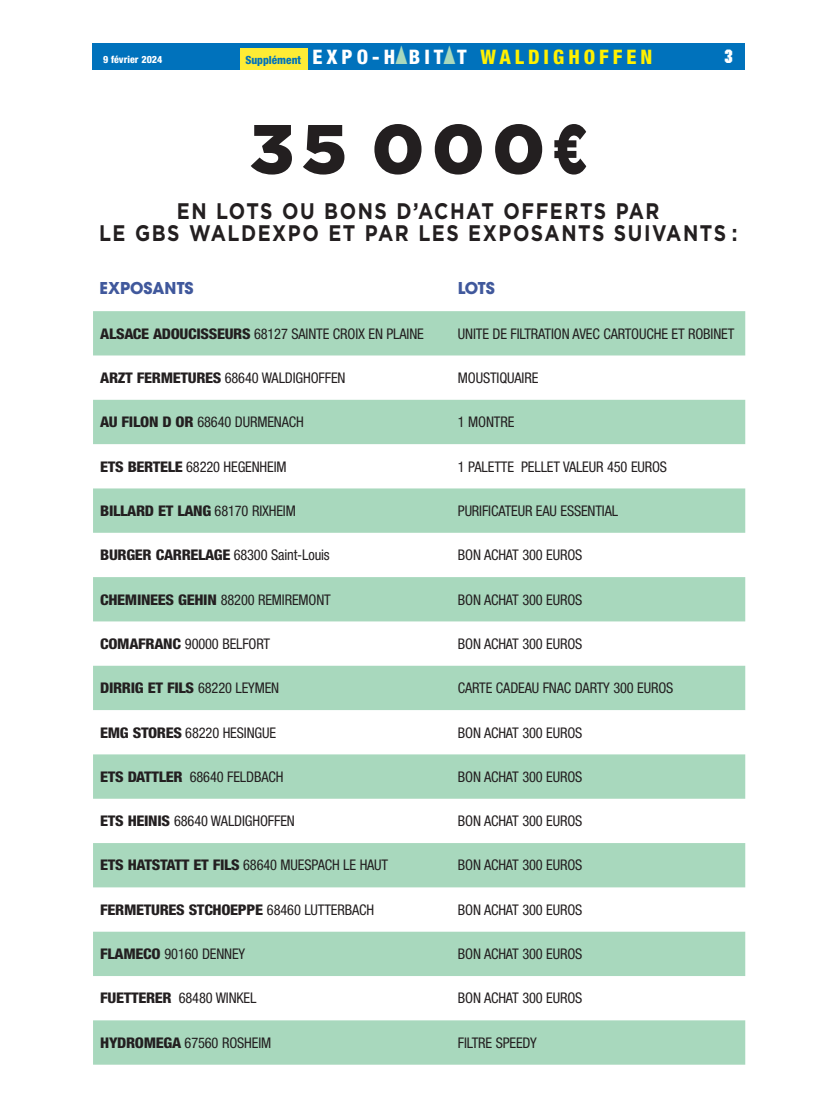
<style>
.page{position:relative;width:833px;height:1117px;background:#fff}
.page>*{position:absolute;margin:0;border:0;box-sizing:border-box;transform-origin:0 0}
.Normal_e{font:900 69.38px "Gotham";color:#231f20;scale:1.05 1}
.t1{font:26.38px "Zapf DL";color:#a8d8bd;scale:.54 1}
.Normal_e-2{font:700 22.5px/22.5px "Gotham";letter-spacing:.08em;color:#231f20;text-align:center;scale:.86 1}
.t2{font:800 condensed 20px "Helvetica Neue LT Std";letter-spacing:.2em;color:#fff101}
.t3{font:700 18.75px "Machine Std";color:#fff}
.texte{font:700 16.25px "ITC Avant Garde Std";color:#40589c}
.texte-2{font:condensed 14.75px "Helvetica Neue LT Std";letter-spacing:-.01em;color:#231f20}
.texte-3{font:800 condensed 14.75px "Helvetica Neue LT Std";letter-spacing:-.02em;color:#231f20;scale:1.09 1}
.t4{font:800 condensed 11.25px "Helvetica Neue LT Std";color:#0072bc}
.t5{font:800 condensed 10px "Helvetica Neue LT Std";color:#fff}
.s1{font-family:"Zapf DL";font-weight:400;font-stretch:normal;font-size:26.38px;color:#a8d8bd}
.s2{font-size:20px;color:#fff}
.s3{font-weight:800}
.s4{font-weight:400}
</style>
<div class="page">
<div style="left:93px;top:43px;width:652px;height:26px;background:#0072bc"></div>
<div style="left:240px;top:48px;width:67px;height:21px;background:#feec35"></div>
<svg style="left:93px;top:311px;width:652px;height:399px;fill:#a8d8bd"></svg>
<svg style="left:93px;top:754px;width:652px;height:310px;fill:#a8d8bd"></svg>
<h2 class="t1" style="left:395px;top:42px;width:25px">s</h2>
<h3 class="t2" style="left:443px;top:44px;width:211px"><span class="s1">s</span> WALDIGHOFFEN</h3>
<p class="t3" style="left:724px;top:45px;width:10px">3</p>
<p class="t5" style="left:103px;top:53px;width:61px">9 février 2024</p>
<p class="t4" style="left:245px;top:52px;width:223px">Supplément <span class="s2">E X P O - H B I T T</span></p>
<p class="Normal_e" style="left:249px;top:101px;width:323px">35 000€</p>
<p class="Normal_e-2" style="left:99px;top:199px;width:744px">EN LOTS OU BONS D’ACHAT OFFERTS PAR<br>LE GBS WALDEXPO ET PAR LES EXPOSANTS SUIVANTS :</p>
<p class="texte" style="left:100px;top:277px;width:95px">EXPOSANTS</p>
<p class="texte" style="left:458px;top:277px;width:39px">LOTS</p>
<p class="texte-2" style="left:100px;top:325px;width:325px"><span class="s3">ALSACE ADOUCISSEURS</span> 68127 SAINTE CROIX EN PLAINE</p>
<p class="texte-2" style="left:458px;top:325px;width:278px">UNITE DE FILTRATION AVEC CARTOUCHE ET ROBINET</p>
<p class="texte-2" style="left:100px;top:369px;width:247px"><span class="s3">ARZT FERMETURES</span> 68640 WALDIGHOFFEN</p>
<p class="texte-2" style="left:458px;top:369px;width:82px">MOUSTIQUAIRE</p>
<p class="texte-2" style="left:100px;top:413px;width:205px"><span class="s3">AU FILON D OR</span> 68640 DURMENACH</p>
<p class="texte-2" style="left:458px;top:413px;width:58px">1 MONTRE</p>
<p class="texte-2" style="left:100px;top:457px;width:188px"><span class="s3">ETS BERTELE</span> 68220 HEGENHEIM</p>
<p class="texte-2" style="left:458px;top:457px;width:211px">1 PALETTE PELLET VALEUR 450 EUROS</p>
<p class="texte-3" style="left:100px;top:501px;width:181px">BILLARD ET LANG <span class="s4">68170 RIXHEIM</span></p>
<p class="texte-2" style="left:458px;top:502px;width:162px">PURIFICATEUR EAU ESSENTIAL</p>
<p class="texte-2" style="left:100px;top:546px;width:231px"><span class="s3">BURGER CARRELAGE</span> 68300 Saint-Louis</p>
<p class="texte-2" style="left:458px;top:546px;width:126px">BON ACHAT 300 EUROS</p>
<p class="texte-2" style="left:100px;top:590px;width:232px"><span class="s3">CHEMINEES GEHIN</span> 88200 REMIREMONT</p>
<p class="texte-2" style="left:458px;top:590px;width:126px">BON ACHAT 300 EUROS</p>
<p class="texte-2" style="left:100px;top:635px;width:171px"><span class="s3">COMAFRANC</span> 90000 BELFORT</p>
<p class="texte-2" style="left:458px;top:635px;width:126px">BON ACHAT 300 EUROS</p>
<p class="texte-3" style="left:100px;top:678px;width:166px">DIRRIG ET FILS <span class="s4">68220 LEYMEN</span></p>
<p class="texte-2" style="left:458px;top:679px;width:217px">CARTE CADEAU FNAC DARTY 300 EUROS</p>
<p class="texte-2" style="left:100px;top:723px;width:177px"><span class="s3">EMG STORES</span> 68220 HESINGUE</p>
<p class="texte-2" style="left:458px;top:723px;width:126px">BON ACHAT 300 EUROS</p>
<p class="texte-2" style="left:100px;top:767px;width:185px"><span class="s3">ETS DATTLER</span> 68640 FELDBACH</p>
<p class="texte-2" style="left:458px;top:767px;width:126px">BON ACHAT 300 EUROS</p>
<p class="texte-2" style="left:100px;top:812px;width:196px"><span class="s3">ETS HEINIS</span> 68640 WALDIGHOFFEN</p>
<p class="texte-2" style="left:458px;top:812px;width:126px">BON ACHAT 300 EUROS</p>
<p class="texte-2" style="left:100px;top:856px;width:289px"><span class="s3">ETS HATSTATT ET FILS</span> 68640 MUESPACH LE HAUT</p>
<p class="texte-2" style="left:458px;top:856px;width:126px">BON ACHAT 300 EUROS</p>
<p class="texte-3" style="left:100px;top:900px;width:253px">FERMETURES STCHOEPPE <span class="s4">68460 LUTTERBACH</span></p>
<p class="texte-2" style="left:458px;top:900px;width:126px">BON ACHAT 300 EUROS</p>
<p class="texte-2" style="left:100px;top:945px;width:146px"><span class="s3">FLAMECO</span> 90160 DENNEY</p>
<p class="texte-2" style="left:458px;top:945px;width:126px">BON ACHAT 300 EUROS</p>
<p class="texte-2" style="left:100px;top:989px;width:158px"><span class="s3">FUETTERER</span> 68480 WINKEL</p>
<p class="texte-2" style="left:458px;top:989px;width:126px">BON ACHAT 300 EUROS</p>
<p class="texte-2" style="left:100px;top:1033px;width:173px"><span class="s3">HYDROMEGA</span> 67560 ROSHEIM</p>
<p class="texte-2" style="left:458px;top:1033px;width:80px">FILTRE SPEEDY</p>
</div>
